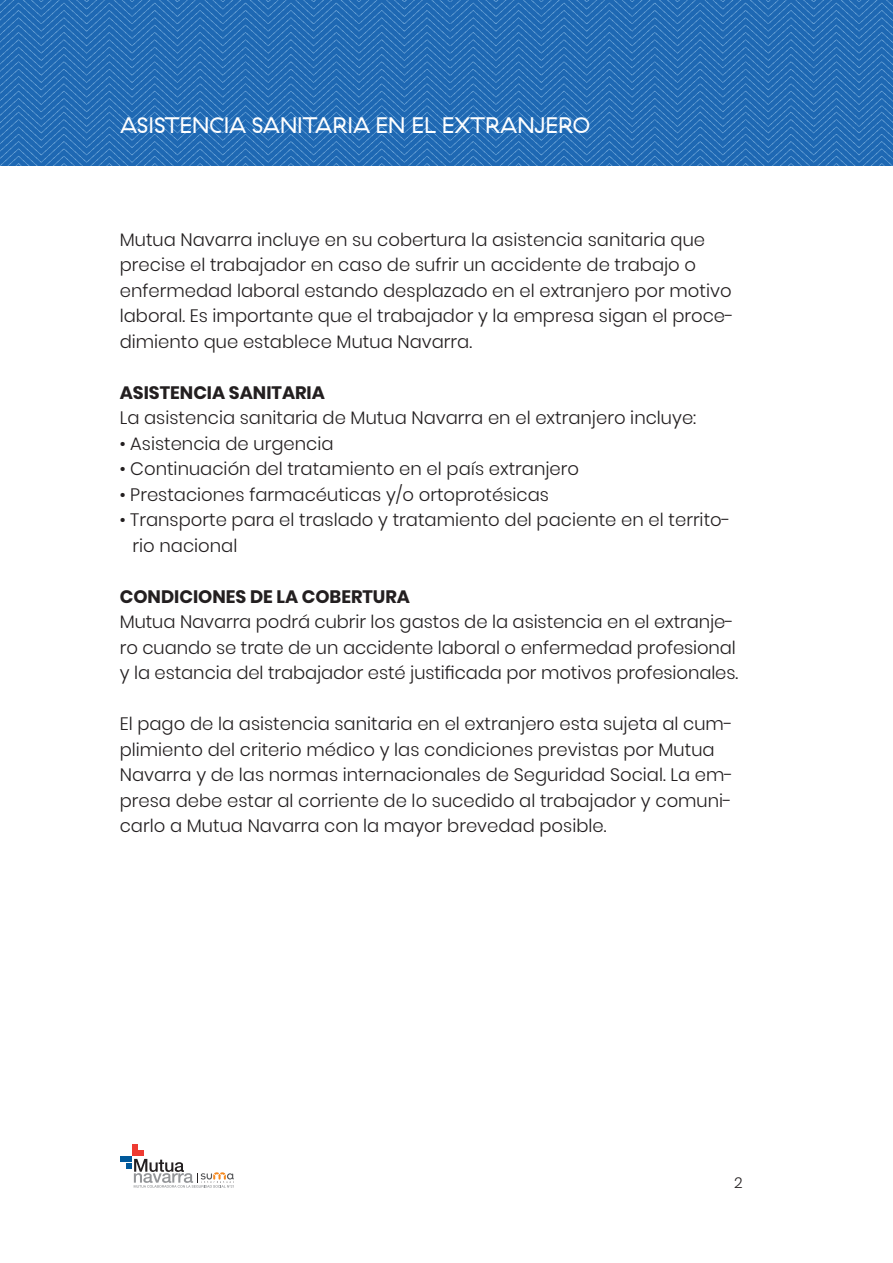
<style>
.page{position:relative;width:893px;height:1263px;background:#fff}
.page>*{position:absolute;margin:0;border:0;box-sizing:border-box;transform-origin:0 0}
.t1{font:22.5px "GT Haptik";color:#fff}
.t2{font:300 18px/25.5px "Poppins";color:#231f20}
.t3{font:700 18px "Poppins";color:#231f20}
.t4{font:300 15px "Poppins";color:#231f20}
</style>
<div class="page">
<img style="left:0;top:0;width:893px;height:166px">
<svg style="left:120px;top:1144px;width:114px;height:44px"></svg>
<p class="t1" style="left:120px;top:112px;width:472px">ASISTENCIA SANITARIA EN EL EXTRANJERO</p>
<p class="t2" style="left:120px;top:227px;width:616px">Mutua Navarra incluye en su cobertura la asistencia sanitaria que precise el trabajador en caso de sufrir un accidente de trabajo o enfermedad laboral estando desplazado en el extranjero por motivo laboral. Es importante que el trabajador y la empresa sigan el proce&shy;dimiento que establece Mutua Navarra.</p>
<p class="t3" style="left:120px;top:382px;width:207px">ASISTENCIA SANITARIA</p>
<p class="t2" style="left:120px;top:405px;width:578px">La asistencia sanitaria de Mutua Navarra en el extranjero incluye:</p>
<p class="t2" style="left:120px;top:431px;width:215px">• Asistencia de urgencia</p>
<p class="t2" style="left:120px;top:456px;width:461px">• Continuación del tratamiento en el país extranjero</p>
<p class="t2" style="left:120px;top:482px;width:431px">• Prestaciones farmacéuticas y/o ortoprotésicas</p>
<p class="t2" style="left:133px;top:507px;width:600px;text-indent:-13px">• Transporte para el traslado y tratamiento del paciente en el territo&shy;rio nacional</p>
<p class="t3" style="left:120px;top:586px;width:292px">CONDICIONES DE LA COBERTURA</p>
<p class="t2" style="left:120px;top:609px;width:620px">Mutua Navarra podrá cubrir los gastos de la asistencia en el extranje&shy;ro cuando se trate de un accidente laboral o enfermedad profesional y la estancia del trabajador esté justificada por motivos profesionales.</p>
<p class="t2" style="left:120px;top:711px;width:615px">El pago de la asistencia sanitaria en el extranjero esta sujeta al cum&shy;plimiento del criterio médico y las condiciones previstas por Mutua Navarra y de las normas internacionales de Seguridad Social. La em&shy;presa debe estar al corriente de lo sucedido al trabajador y comuni&shy;carlo a Mutua Navarra con la mayor brevedad posible.</p>
<p class="t4" style="left:734px;top:1174px;width:10px">2</p>
</div>
